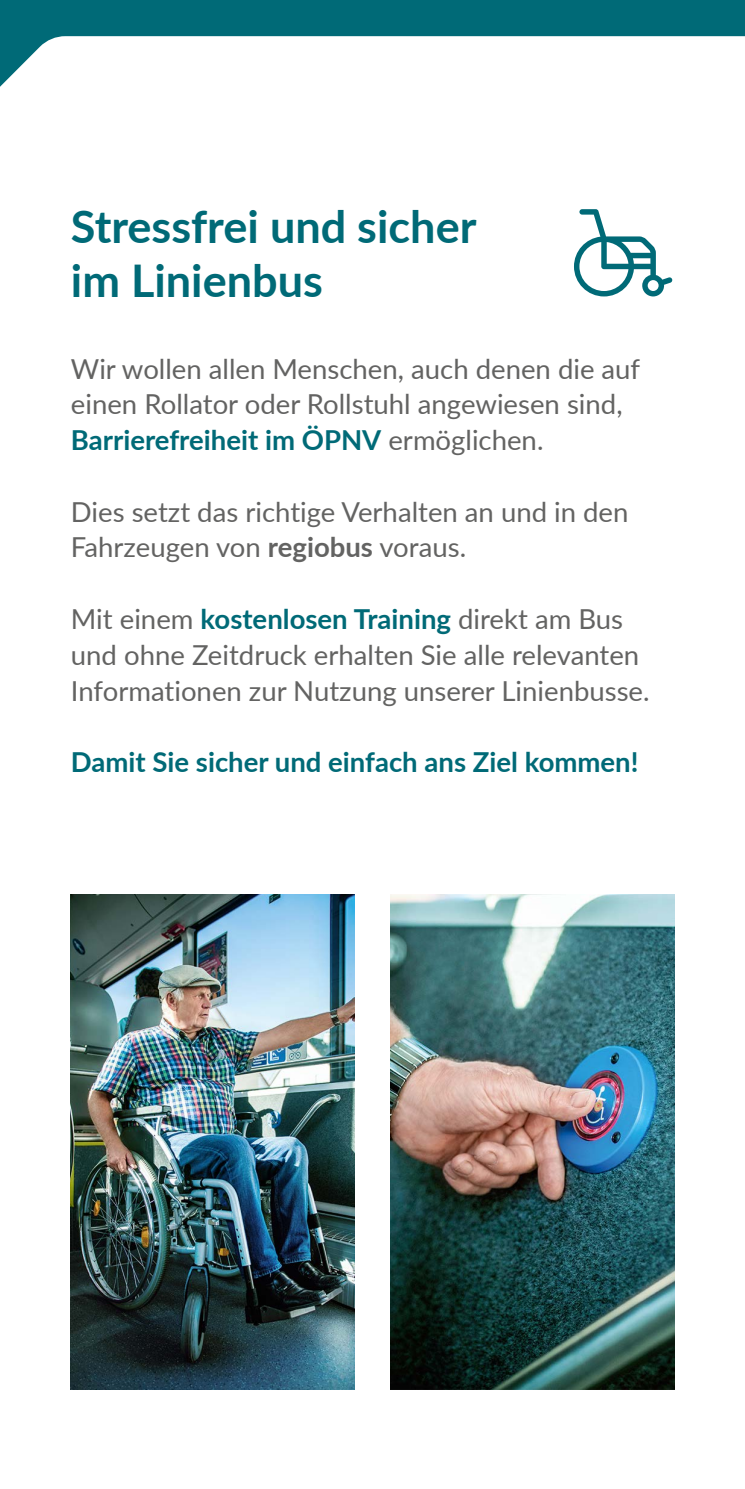
<style>
.page{position:relative;width:745px;height:1489px;background:#fff}
.page>*{position:absolute;margin:0;border:0;box-sizing:border-box;transform-origin:0 0}
.t1{font:700 45px/54px "Lato";color:#006a77}
.t2{font:27.5px/35.8px "Lato";color:#636362}
.t3{font:700 27.5px "Lato";color:#006a77}
.s1{font-weight:700;color:#006a77}
.s2{font-weight:700}
</style>
<div class="page">
<svg style="left:0;top:0;width:744px;height:87px"></svg>
<img style="left:71px;top:894px;width:283px;height:495px">
<img style="left:390px;top:894px;width:283px;height:495px">
<svg style="left:574px;top:209px;width:98px;height:87px"></svg>
<h1 class="t1" style="left:71px;top:198px;width:407px">Stressfrei und sicher im Linienbus</h1>
<p class="t2" style="left:71px;top:349px;width:570px">Wir wollen allen Menschen, auch denen die auf einen Rollator oder Rollstuhl angewiesen sind,<br><span class="s1">Barrierefreiheit im ÖPNV</span> ermöglichen.</p>
<p class="t2" style="left:71px;top:492px;width:558px">Dies setzt das richtige Verhalten an und in den<br>Fahrzeugen von <span class="s2">regiobus</span> voraus.</p>
<p class="t2" style="left:71px;top:600px;width:580px">Mit einem <span class="s1">kostenlosen Training</span> direkt am Bus und ohne Zeitdruck erhalten Sie alle relevanten<br>Informationen zur Nutzung unserer Linienbusse.</p>
<p class="t3" style="left:71px;top:741px;width:568px">Damit Sie sicher und einfach ans Ziel kommen!</p>
</div>
